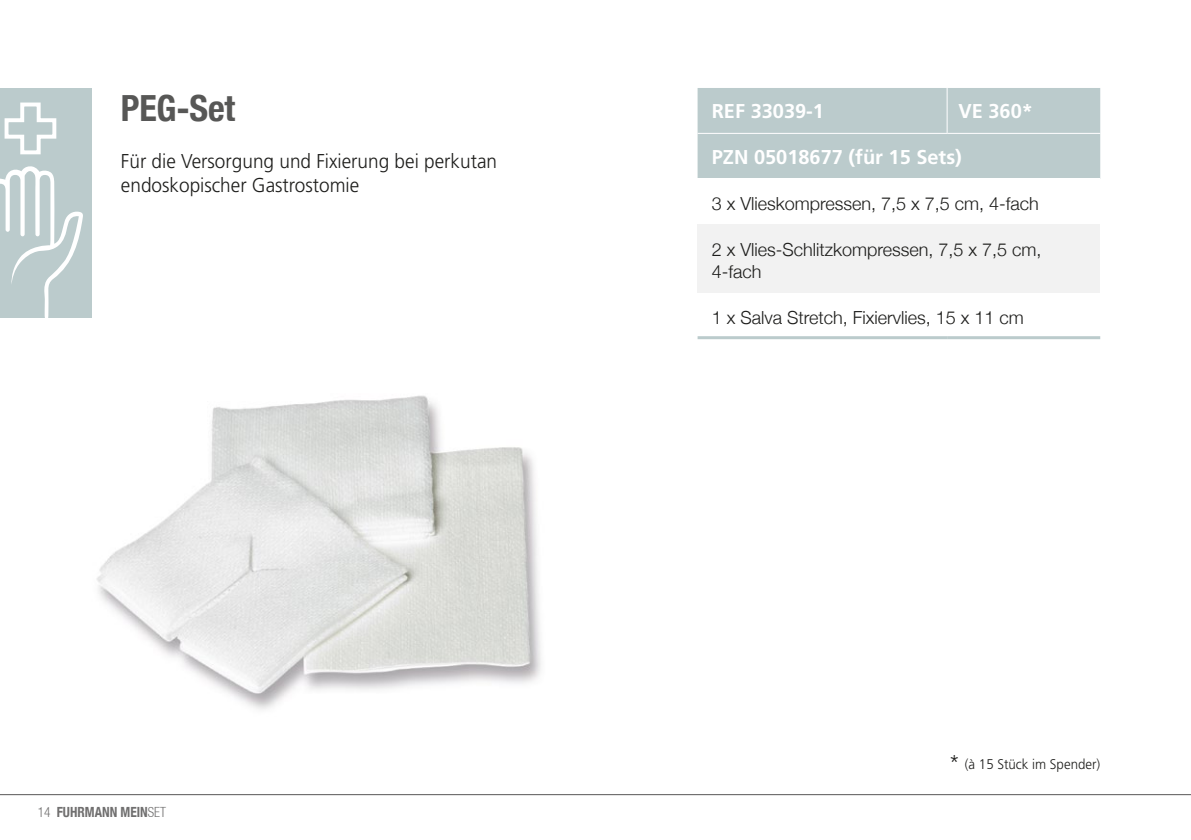
<style>
.page{position:relative;width:1191px;height:840px;background:#fff}
.page>*{position:absolute;margin:0;border:0;box-sizing:border-box;transform-origin:0 0}
.t1{font:700 condensed 36px "Helvetica Neue";letter-spacing:-.005em;color:#575756}
.t2{font:300 20px/24px "Frutiger LT Std";color:#1d1d1b;scale:.95 1}
.t3{font:700 20px "Frutiger LT Std";color:#fff}
.t4{font:300 18px/21.6px "Helvetica Neue";color:#1d1d1b}
.t5{font:300 14px "Frutiger LT Std";color:#1d1d1b;scale:.95 1}
.t6{font:700 condensed 14px "Helvetica Neue";color:#706f6f;scale:.95 1}
.s1{font-family:"Helvetica 47";font-weight:300}
.s2{font-size:20px}
</style>
<div class="page">
<hr style="left:0;top:793px;width:1191px;height:1px;background:#706f6f">
<div style="left:697px;top:88px;width:403px;height:90px;background:#bbcbcc"></div>
<div style="left:697px;top:224px;width:403px;height:68px;background:#f2f2f2"></div>
<hr style="left:697px;top:336px;width:250px;height:3px;background:#bbcbcc">
<hr style="left:947px;top:336px;width:153px;height:3px;background:#bbcbcc">
<hr style="left:697px;top:133px;width:250px;height:1px;background:#fff">
<hr style="left:947px;top:133px;width:153px;height:1px;background:#fff">
<hr style="left:946px;top:88px;width:1px;height:45px;background:#fff">
<img style="left:97px;top:395px;width:444px;height:315px">
<div style="left:0;top:88px;width:91px;height:229px;background:#bbcbcc"></div>
<svg style="left:0;top:166px;width:83px;height:152px"></svg>
<svg style="left:4px;top:102px;width:53px;height:53px"></svg>
<h1 class="t1" style="left:121px;top:78px;width:116px">PEG-Set</h1>
<p class="t2" style="left:121px;top:150px;width:397px">Für die Versorgung und Fixierung bei perkutan endoskopischer Gastrostomie</p>
<p class="t6" style="left:38px;top:803px;width:137px"><span class="s1">14</span> FUHRMANN MEIN<span class="s1">SET</span></p>
<p class="t3" style="left:711px;top:103px;width:114px">REF 33039-1</p>
<p class="t3" style="left:958px;top:103px;width:76px">VE 360*</p>
<p class="t3" style="left:711px;top:148px;width:252px">PZN 05018677 (für 15 Sets)</p>
<p class="t4" style="left:711px;top:191px;width:329px">3 x Vlieskompressen, 7,5 x 7,5 cm, 4-fach</p>
<p class="t4" style="left:711px;top:237px;width:331px">2 x Vlies-Schlitzkompressen, 7,5 x 7,5 cm,<br>4-fach</p>
<p class="t4" style="left:711px;top:305px;width:314px">1 x Salva Stretch, Fixiervlies, 15 x 11 cm</p>
<p class="t5" style="left:949px;top:756px;width:161px"><span class="s2">*</span> (à 15 Stück im Spender)</p>
</div>
